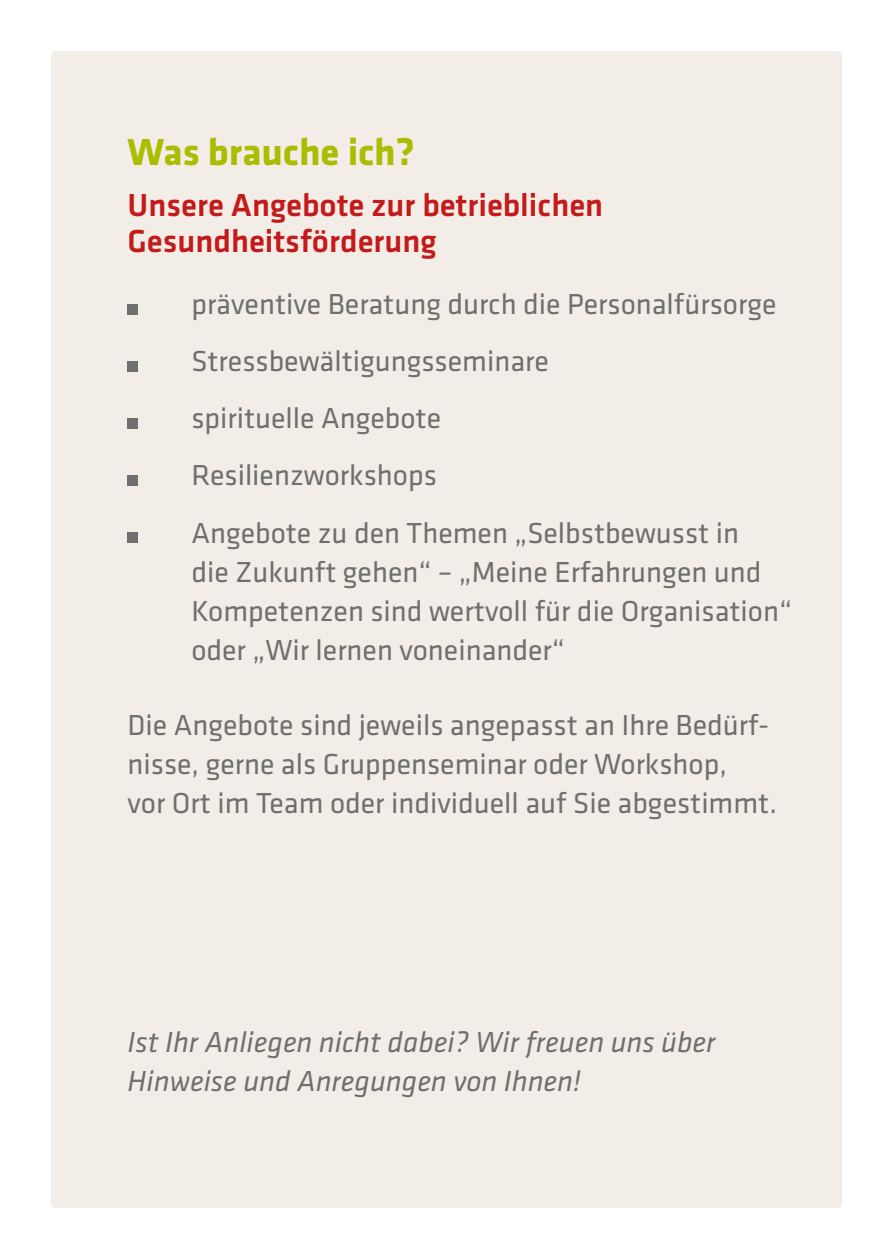
<style>
.page{position:relative;width:893px;height:1259px;background:#fff}
.page>*{position:absolute;margin:0;border:0;box-sizing:border-box;transform-origin:0 0}
.copy_klavika_10{font:700 39px "Klavika Basic";color:#aabd01}
._12_bold{font:500 33px/36px "Klavika Basic";color:#c51a1b}
.copy_klavika_10-2{font:30px/39px "Klavika Basic";color:#706f6f}
.copy_klavika_10-3{font:italic 30px "Klavika Basic";color:#706f6f}
</style>
<div class="page">
<div style="left:51px;top:51px;width:791px;height:1157px;background:#f2eee7;border-radius:4px"></div>
<div style="left:128px;top:304px;width:10px;height:10px;background:#706f6f"></div>
<div style="left:128px;top:361px;width:10px;height:10px;background:#706f6f"></div>
<div style="left:128px;top:418px;width:10px;height:10px;background:#706f6f"></div>
<div style="left:128px;top:475px;width:10px;height:10px;background:#706f6f"></div>
<div style="left:128px;top:532px;width:10px;height:10px;background:#706f6f"></div>
<p class="copy_klavika_10" style="left:128px;top:124px;width:289px">Was brauche ich?</p>
<p class="_12_bold" style="left:128px;top:186px;width:477px">Unsere Angebote zur betrieblichen<br>Gesundheitsförderung</p>
<p class="copy_klavika_10-2" style="left:191px;top:284px;width:587px">präventive Beratung durch die Personalfürsorge</p>
<p class="copy_klavika_10-2" style="left:191px;top:341px;width:359px">Stressbewältigungsseminare</p>
<p class="copy_klavika_10-2" style="left:191px;top:398px;width:251px">spirituelle Angebote</p>
<p class="copy_klavika_10-2" style="left:191px;top:455px;width:247px">Resilienzworkshops</p>
<p class="copy_klavika_10-2" style="left:191px;top:512px;width:572px">Angebote zu den Themen „Selbstbewusst in die Zukunft gehen“ – „Meine Erfahrungen und</p>
<p class="copy_klavika_10-2" style="left:191px;top:590px;width:602px">Kompetenzen sind wertvoll für die Organisation“ oder „Wir lernen voneinander“</p>
<p class="copy_klavika_10-2" style="left:128px;top:704px;width:643px">Die Angebote sind jeweils angepasst an Ihre Bedürf-</p>
<p class="copy_klavika_10-2" style="left:128px;top:743px;width:601px">nisse, gerne als Gruppenseminar oder Workshop,</p>
<p class="copy_klavika_10-2" style="left:128px;top:782px;width:651px">vor Ort im Team oder individuell auf Sie abgestimmt.</p>
<p class="copy_klavika_10-3" style="left:128px;top:1023px;width:589px">Ist Ihr Anliegen nicht dabei? Wir freuen uns über</p>
<p class="copy_klavika_10-3" style="left:128px;top:1062px;width:455px">Hinweise und Anregungen von Ihnen!</p>
</div>
